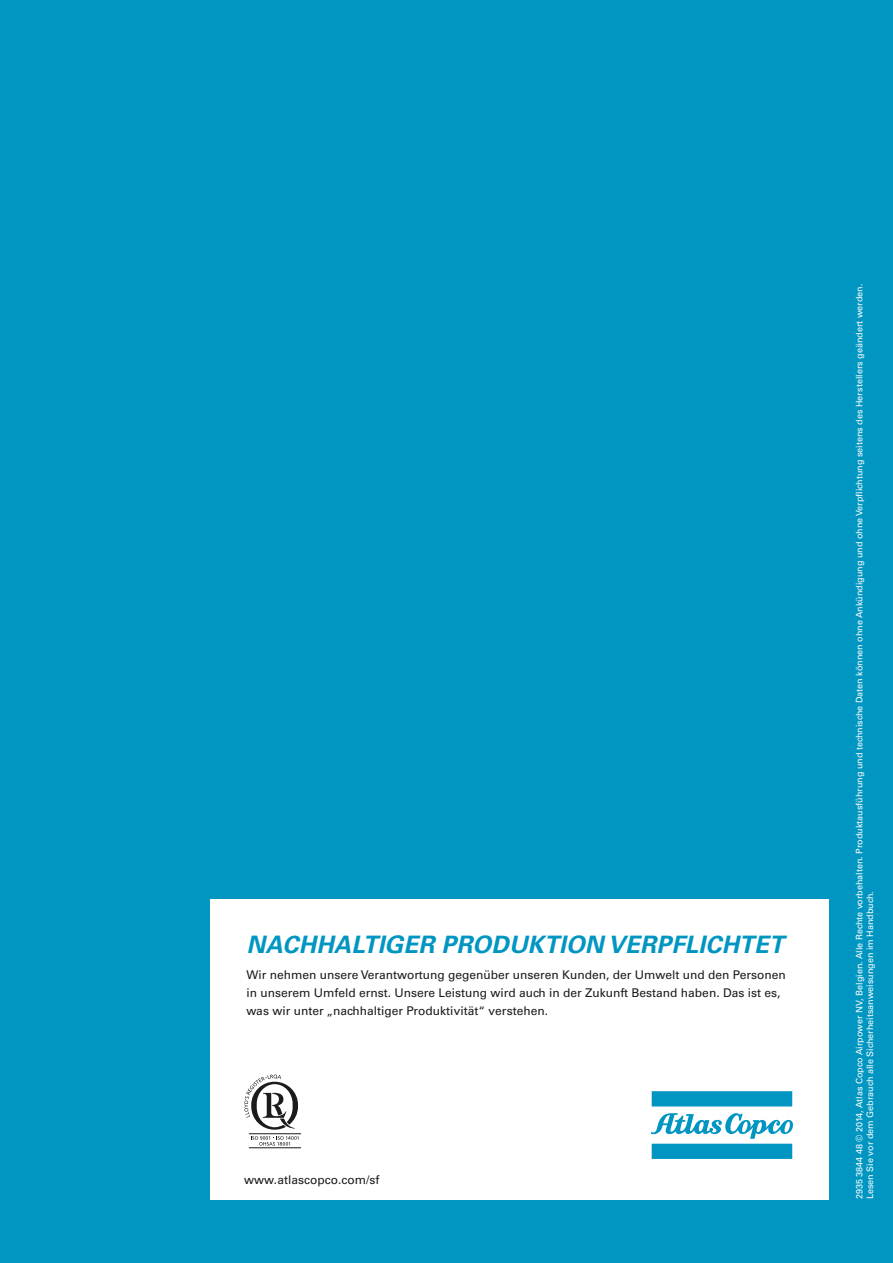
<style>
.page{position:relative;width:893px;height:1263px;background:#0096c1}
.page>*{position:absolute;margin:0;border:0;box-sizing:border-box;transform-origin:0 0}
.t1{font:italic 700 24px "Univers LT Std";letter-spacing:.01em;color:#0096c1}
.t2{font:12px/18px "Univers LT Std";color:#1c1b1a}
.t3{font:9px/10.8px "Univers LT Std";color:#fff}
</style>
<div class="page">
<div style="left:210px;top:899px;width:619px;height:300px;background:#fff"></div>
<div style="left:652px;top:1091px;width:140px;height:15px;background:#0096c1"></div>
<svg style="left:651px;top:1113px;width:142px;height:46px"></svg>
<svg style="left:244px;top:1074px;width:54px;height:56px"></svg>
<hr style="left:249px;top:1133px;width:52px;height:1px;background:#1c1b1a">
<svg style="left:251px;top:1136px;width:47px;height:9px"></svg>
<hr style="left:249px;top:1147px;width:52px;height:1px;background:#1c1b1a">
<h1 class="t1" style="left:247px;top:930px;width:539px">NACHHALTIGER PRODUKTION VERPFLICHTET</h1>
<h2 class="t2" style="left:247px;top:966px;width:541px">Wir nehmen unsere Verantwortung gegenüber unseren Kunden, der Umwelt und den Personen in unserem Umfeld ernst. Unsere Leistung wird auch in der Zukunft Bestand haben. Das ist es, was wir unter „nachhaltiger Produktivität“ verstehen.</h2>
<h2 class="t2" style="left:244px;top:1171px;width:137px">www.atlascopco.com/sf</h2>
<p class="t3" style="left:854px;top:1199px;width:917px;rotate:-90deg">2935 3844 48 © 2014, Atlas Copco Airpower NV, Belgien. Alle Rechte vorbehalten. Produktausführung und technische Daten können ohne Ankündigung und ohne Verpflichtung seitens des Herstellers geändert werden.<br>Lesen Sie vor dem Gebrauch alle Sicherheitsanweisungen im Handbuch.</p>
</div>
